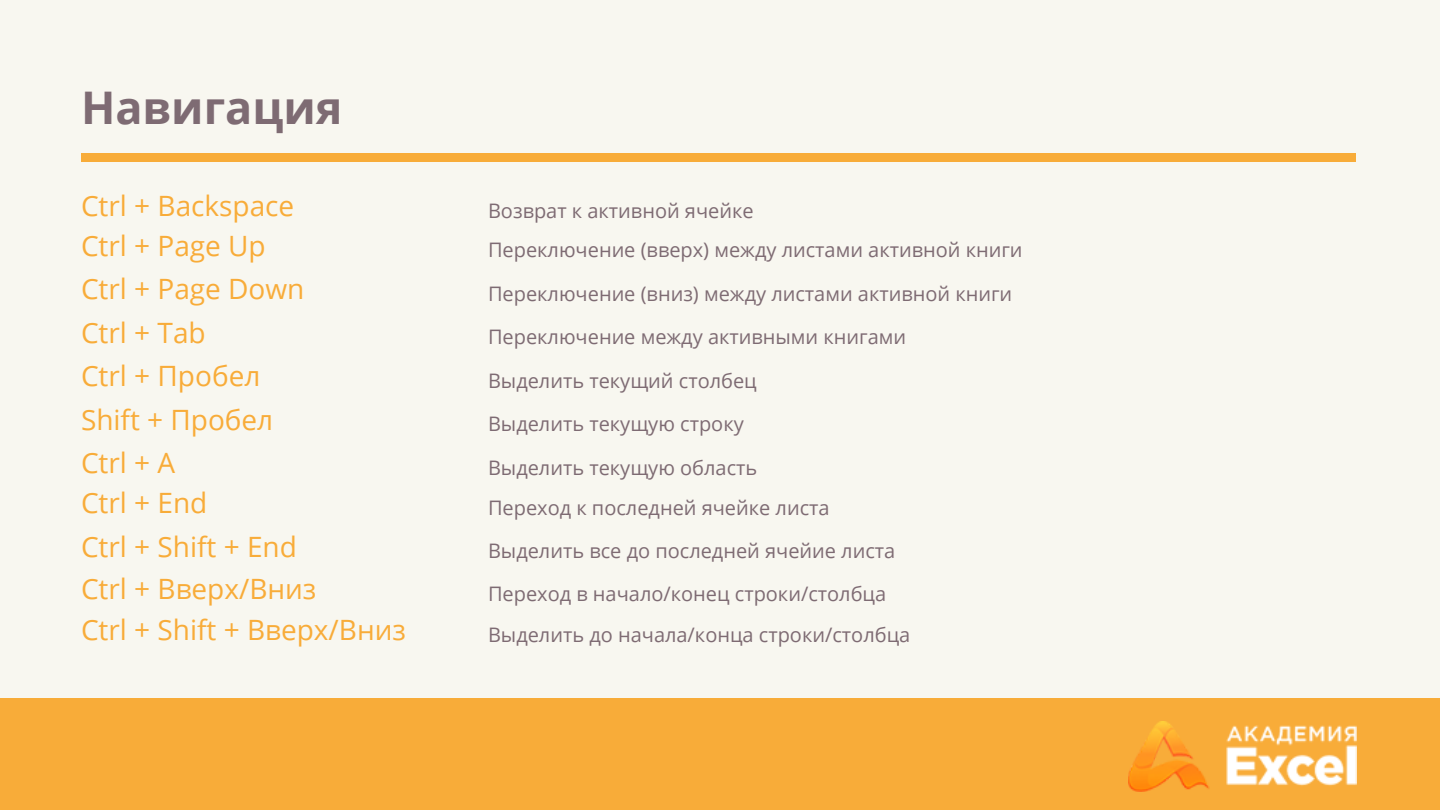
<style>
.page{position:relative;width:1440px;height:810px;background:#f8f7f0}
.page>*{position:absolute;margin:0;border:0;box-sizing:border-box;transform-origin:0 0}
.t1{font:700 45px "Open Sans";color:#7e6b73}
.t2{font:28px "Open Sans";color:#f8ac39}
.t3{font:20px "Open Sans";color:#7e6b73}
</style>
<div class="page">
<div style="left:0;top:698px;width:1440px;height:112px;background:#f8ac39"></div>
<div style="left:81px;top:153px;width:1275px;height:9px;background:#f8ac39"></div>
<img style="left:1129px;top:722px;width:227px;height:69px">
<h1 class="t1" style="left:81px;top:76px;width:263px">Навигация</h1>
<h2 class="t2" style="left:81px;top:187px;width:215px">Ctrl + Backspace</h2>
<p class="t3" style="left:488px;top:197px;width:267px">Возврат к активной ячейке</p>
<h2 class="t2" style="left:81px;top:226px;width:186px">Ctrl + Page Up</h2>
<p class="t3" style="left:488px;top:236px;width:536px">Переключение (вверх) между листами активной книги</p>
<h2 class="t2" style="left:81px;top:269px;width:225px">Ctrl + Page Down</h2>
<p class="t3" style="left:488px;top:280px;width:526px">Переключение (вниз) между листами активной книги</p>
<h2 class="t2" style="left:81px;top:313px;width:126px">Ctrl + Tab</h2>
<p class="t3" style="left:488px;top:323px;width:420px">Переключение между активными книгами</p>
<h2 class="t2" style="left:81px;top:356px;width:181px">Ctrl + Пробел</h2>
<p class="t3" style="left:488px;top:367px;width:270px">Выделить текущий столбец</p>
<h2 class="t2" style="left:81px;top:400px;width:194px">Shift + Пробел</h2>
<p class="t3" style="left:488px;top:410px;width:257px">Выделить текущую строку</p>
<h2 class="t2" style="left:81px;top:443px;width:96px">Ctrl + А</h2>
<p class="t3" style="left:488px;top:454px;width:271px">Выделить текущую область</p>
<h2 class="t2" style="left:81px;top:483px;width:128px">Ctrl + End</h2>
<p class="t3" style="left:488px;top:493px;width:343px">Переход к последней ячейке листа</p>
<h2 class="t2" style="left:81px;top:527px;width:217px">Ctrl + Shift + End</h2>
<p class="t3" style="left:488px;top:537px;width:409px">Выделить все до последней ячейие листа</p>
<h2 class="t2" style="left:81px;top:569px;width:237px">Ctrl + Вверх/Вниз</h2>
<p class="t3" style="left:488px;top:580px;width:400px">Переход в начало/конец строки/столбца</p>
<h2 class="t2" style="left:81px;top:610px;width:326px">Ctrl + Shift + Вверх/Вниз</h2>
<p class="t3" style="left:488px;top:621px;width:424px">Выделить до начала/конца строки/столбца</p>
</div>
